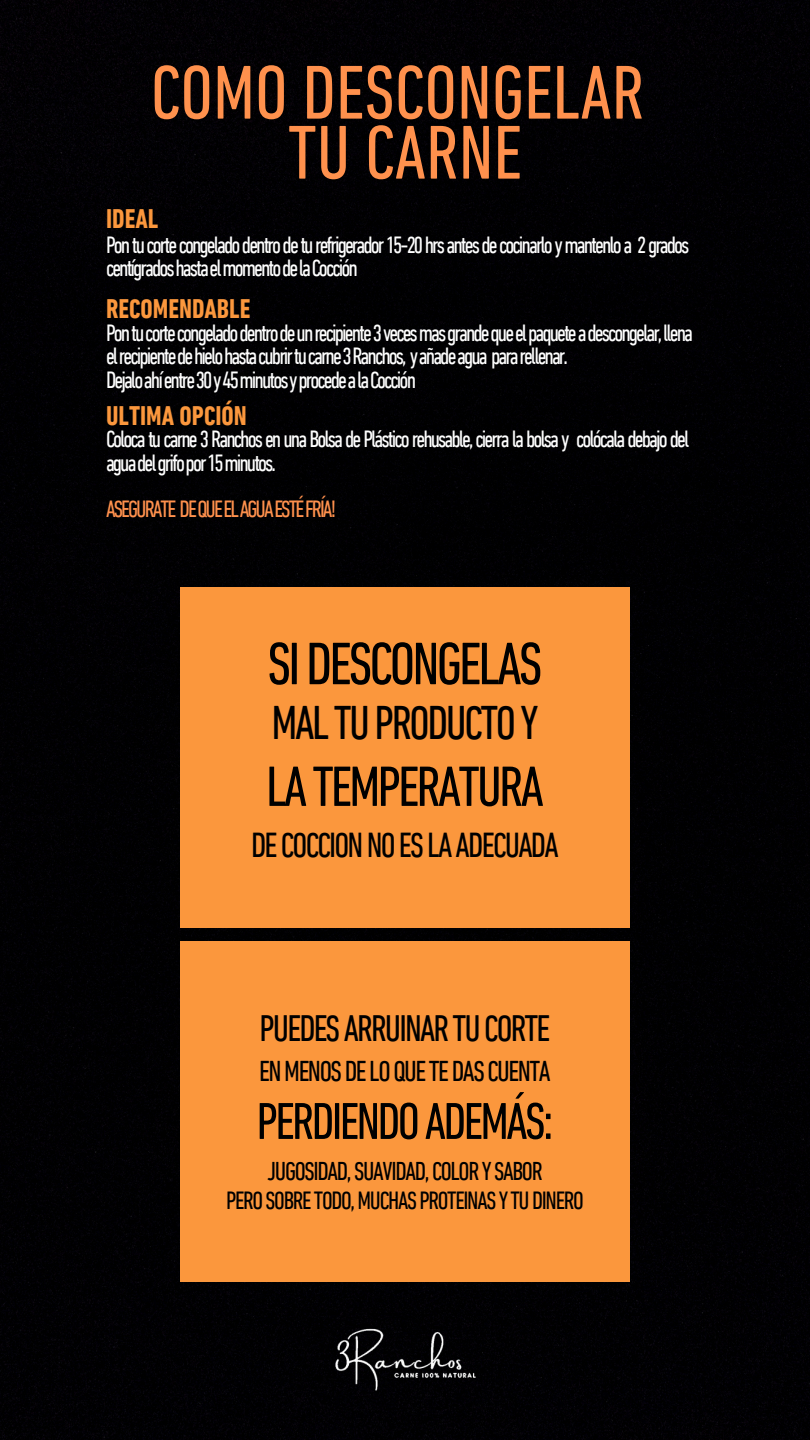
<style>
.page{position:relative;width:810px;height:1440px;background:#000002}
.page>*{position:absolute;margin:0;border:0;box-sizing:border-box;transform-origin:0 0}
.t1{font:condensed 77.5px "DIN Next LT Pro";color:#ff914d}
.t2{font:condensed 61px "DIN Next LT Pro";letter-spacing:-.05em;color:#000}
.t3{font:condensed 57.8px "DIN Next LT Pro";letter-spacing:-.05em;color:#000}
.t4{font:condensed 52.7px "DIN Next LT Pro";letter-spacing:-.05em;color:#000}
.t5{font:condensed 48.2px "DIN Next LT Pro";letter-spacing:-.05em;color:#000}
.t6{font:condensed 37.5px "DIN Next LT Pro";letter-spacing:-.05em;color:#000}
.t7{font:condensed 35.4px "DIN Next LT Pro";letter-spacing:-.05em;color:#000}
.t8{font:condensed 29.3px "DIN Next LT Pro";letter-spacing:-.05em;color:#000}
.t9{font:700 condensed 27.4px "DIN Next LT Pro";color:#fb973d}
.t10{font:condensed 26.3px "DIN Next LT Pro";letter-spacing:-.05em;color:#000}
.t11{font:condensed 25.4px "DIN Next LT Pro";letter-spacing:-.05em;color:#000}
.t12{font:condensed 24px/23.2px "DIN Next LT Pro";letter-spacing:-.08em;color:#fff}
.t13{font:condensed 24px "DIN Next LT Pro";letter-spacing:-.08em;color:#ff914d}
</style>
<div class="page">
<div style="left:180px;top:941px;width:450px;height:341px;background:#fb973d"></div>
<div style="left:180px;top:587px;width:450px;height:341px;background:#fb973d"></div>
<img style="left:331px;top:1326px;width:148px;height:66px">
<p class="t1" style="left:151px;top:60px;width:495px">COMO DESCONGELAR</p>
<p class="t1" style="left:288px;top:120px;width:235px">TU CARNE</p>
<h2 class="t9" style="left:106px;top:208px;width:54px">IDEAL</h2>
<p class="t12" style="left:106px;top:236px;width:585px">Pontucortecongeladodentrodeturefrigerador15-20hrsantesdecocinarloymantenloa 2grados centígradoshastaelmomentodelaCocción</p>
<h3 class="t9" style="left:106px;top:298px;width:146px">RECOMENDABLE</h3>
<h2 class="t12" style="left:106px;top:324px;width:589px">Pontucortecongeladodentrodeunrecipiente3vecesmasgrandequeelpaqueteadescongelar,llena elrecipientedehielohastacubrirtucarne3Ranchos, yañadeagua pararellenar.</h2>
<h4 class="t12" style="left:106px;top:370px;width:312px">Dejaloahíentre30y45minutosyprocedealaCocción</h4>
<h4 class="t9" style="left:106px;top:405px;width:142px">ULTIMA OPCIÓN</h4>
<h6 class="t12" style="left:106px;top:430px;width:585px">Coloca tu carne 3 Ranchos en una Bolsa de Plástico rehusable, cierra la bolsa y colócala debajo del aguadelgrifopor15minutos.</h6>
<h3 class="t13" style="left:106px;top:499px;width:232px">ASEGURATE DEQUEELAGUAESTÉFRÍA!</h3>
<p class="t2" style="left:267px;top:638px;width:277px">SIDESCONGELAS</p>
<p class="t5" style="left:271px;top:702px;width:269px">MALTUPRODUCTOY</p>
<h5 class="t3" style="left:266px;top:763px;width:280px">LATEMPERATURA</h5>
<p class="t7" style="left:251px;top:831px;width:309px">DECOCCIONNOESLAADECUADA</p>
<h1 class="t6" style="left:260px;top:1012px;width:292px">PUEDESARRUINARTUCORTE</h1>
<p class="t8" style="left:259px;top:1059px;width:293px">ENMENOSDELOQUETEDASCUENTA</p>
<h5 class="t4" style="left:257px;top:1099px;width:298px">PERDIENDOADEMÁS:</h5>
<p class="t10" style="left:267px;top:1160px;width:277px">JUGOSIDAD,SUAVIDAD,COLORYSABOR</p>
<h5 class="t11" style="left:226px;top:1190px;width:359px">PEROSOBRETODO,MUCHASPROTEINASYTUDINERO</h5>
</div>
